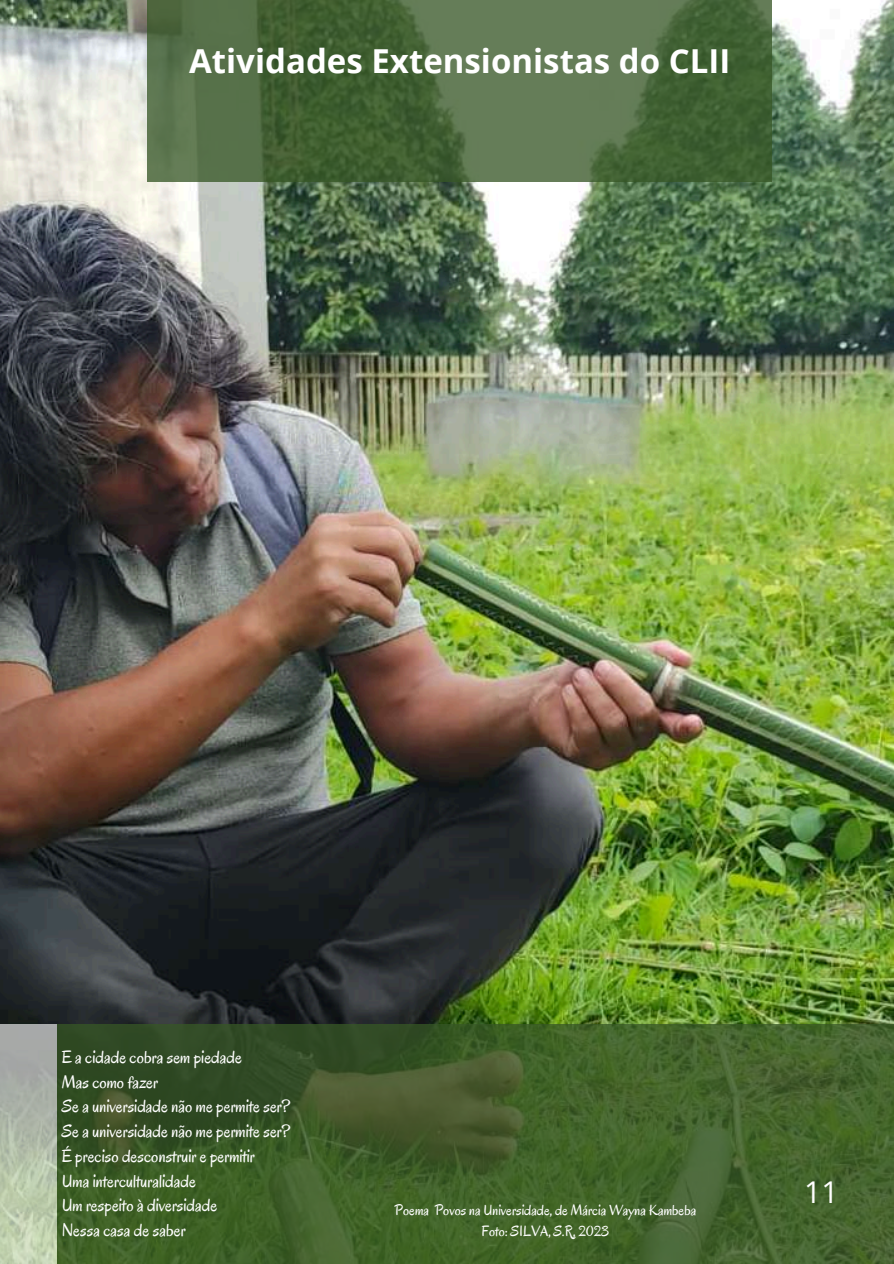
<style>
.page{position:relative;width:894px;height:1264px;background:#fff}
.page>*{position:absolute;margin:0;border:0;box-sizing:border-box;transform-origin:0 0}
.t1{font:700 33px "Open Sans";color:#fff}
.t2{font:30px "Open Sans";color:#fff}
.t3{font:18px/24.8px "Oregano";color:#fff}
.t4{font:15px/20.2px "Oregano";color:#fff;text-align:center}
</style>
<div class="page">
<img style="left:0;top:0;width:893px;height:1024px">
<svg style="left:147px;top:0;width:625px;height:182px;background:#506c42"></svg>
<svg style="left:0;top:1024px;width:57px;height:239px;background:#b2bcaa"></svg>
<svg style="left:57px;top:1024px;width:836px;height:239px;background:#405d29"></svg>
<h1 class="t1" style="left:189px;top:38px;width:542px">Atividades Extensionistas do CLII</h1>
<p class="t3" style="left:62px;top:1044px;width:230px">E a cidade cobra sem piedade<br>Mas como fazer<br>Se a universidade não me permite ser?<br>Se a universidade não me permite ser?<br>É preciso desconstruir e permitir<br>Uma interculturalidade<br>Um respeito à diversidade<br>Nessa casa de saber</p>
<p class="t4" style="left:394px;top:1200px;width:303px">Poema Povos na Universidade, de Márcia Wayna Kambeba<br>Foto: SILVA, S.R, 2023</p>
<h2 class="t2" style="left:804px;top:1170px;width:36px">11</h2>
</div>
